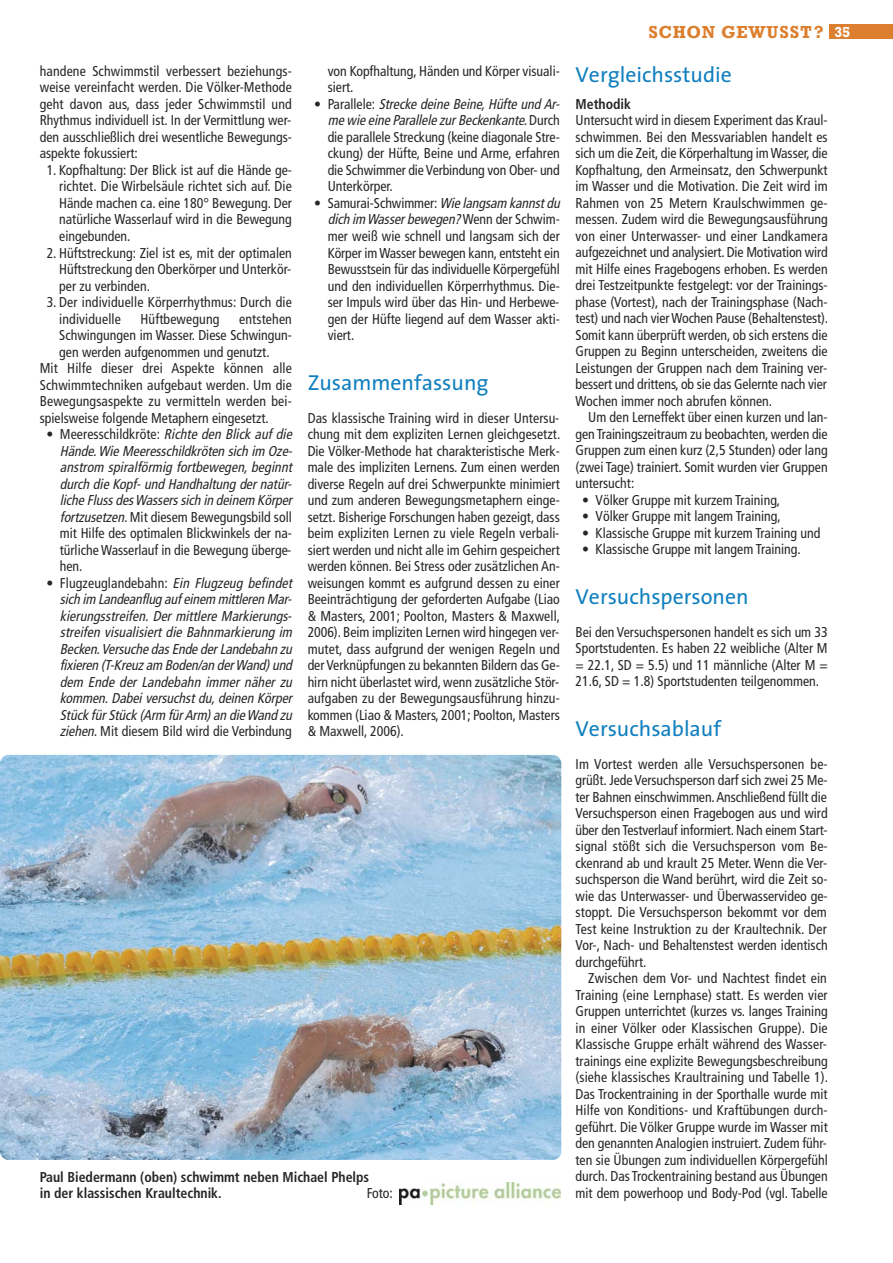
<style>
.page{position:relative;width:893px;height:1263px;background:#fff}
.page>*{position:absolute;margin:0;border:0;box-sizing:border-box;transform-origin:0 0}
.t1{font:21.75px "The Sans";color:#1180bf}
.t2{font:500 18px "Roctus T";letter-spacing:.05em;color:#dc7f2f}
.t3{font:condensed 14.25px/16.5px "Frutiger";color:#272627;text-align:justify}
.t4{font:italic condensed 14.25px/16.5px "Frutiger";letter-spacing:.005em;color:#272627}
.t5{font:700 condensed 14.25px/16.5px "Frutiger";color:#272627}
.s1{font-style:normal}
.s2{font-style:italic}
.s3{font-size:15px;color:#fff}
</style>
<div class="page">
<div style="left:829px;top:24px;width:64px;height:15px;background:#dc7f2f"></div>
<img style="left:0;top:755px;width:561px;height:405px;border-radius:9px">
<img style="left:400px;top:1183px;width:160px;height:21px">
<p class="t3" style="left:40px;top:64px;width:254px">handene Schwimmstil verbessert beziehungs&shy;weise vereinfacht werden. Die Völker-Methode geht davon aus, dass jeder Schwimmstil und Rhythmus individuell ist. In der Vermittlung wer&shy;den ausschließlich drei wesentliche Bewegungs&shy;aspekte fokussiert:</p>
<p class="t3" style="left:59px;top:163px;width:234px;text-indent:-13px">1. Kopfhaltung: Der Blick ist auf die Hände ge&shy;richtet. Die Wirbelsäule richtet sich auf. Die Hände machen ca. eine 180° Bewegung. Der natürliche Wasserlauf wird in die Bewegung eingebunden.</p>
<p class="t3" style="left:59px;top:245px;width:234px;text-indent:-13px">2. Hüftstreckung: Ziel ist es, mit der optimalen Hüftstreckung den Oberkörper und Unterkör&shy;per zu verbinden.</p>
<p class="t3" style="left:59px;top:295px;width:234px;text-indent:-13px">3. Der individuelle Körperrhythmus: Durch die individuelle</p>
<p class="t3" style="left:140px;top:311px;width:81px">Hüftbewegung</p>
<p class="t3" style="left:239px;top:311px;width:54px">entstehen</p>
<p class="t3" style="left:59px;top:328px;width:234px">Schwingungen im Wasser. Diese Schwingun-</p>
<p class="t3" style="left:59px;top:344px;width:212px">gen werden aufgenommen und genutzt.</p>
<p class="t3" style="left:40px;top:361px;width:254px">Mit Hilfe dieser drei Aspekte können alle</p>
<p class="t3" style="left:40px;top:377px;width:254px">Schwimmtechniken aufgebaut werden. Um die</p>
<p class="t3" style="left:40px;top:394px;width:254px">Bewegungsaspekte zu vermitteln werden bei-</p>
<p class="t3" style="left:40px;top:410px;width:231px">spielsweise folgende Metaphern eingesetzt.</p>
<p class="t4" style="left:60px;top:427px;width:236px;text-indent:-13px"><span class="s1">• Meeresschildkröte:</span> Richte den Blick auf die Hände.Wie Meeresschildkröten sich im Oze&shy;anstrom spiralförmig fortbewegen, beginnt durch die Kopf- und Handhaltung der natür&shy;liche FlussdesWasserssich in deinem Körper fortzusetzen.<span class="s1">Mit diesem Bewegungsbild soll mit Hilfe des optimalen Blickwinkels der na&shy;türliche Wasserlauf in die Bewegung überge&shy;hen.</span></p>
<p class="t4" style="left:60px;top:575px;width:236px;text-align:justify;text-indent:-13px"><span class="s1">• Flugzeuglandebahn:</span> Ein Flugzeug befindet sich im Landeanflug auf einem mittleren Mar&shy;kierungsstreifen. Der mittlere Markierungs&shy;streifen visualisiert die Bahnmarkierung im Becken.Versuche dasEnde derLandebahn zu fixieren (T-Kreuzam Boden/an derWand)und dem Ende der Landebahn immer näher zu kommen.Dabei versuchst du,deinen Körper Stück fürStück (Arm fürArm)an die Wand zu ziehen.<span class="s1">Mit diesem Bild wird die Verbindung</span></p>
<p class="t3" style="left:328px;top:64px;width:234px">von Kopfhaltung, Händen und Körper visuali&shy;siert.</p>
<p class="t3" style="left:328px;top:97px;width:236px;text-align:left;text-indent:-13px">• Pa r a l l e l e : <span class="s2">Strecke deine Beine,Hüfte und Ar&shy;me wie eine Parallele zurBeckenkante.</span>D u r c h die parallele Streckung (keine diagonale Stre&shy;ckung) der Hüfte, Beine und Arme, erfahren die Schwimmer die Verbindung von Ober- und Unterkörper.</p>
<p class="t3" style="left:328px;top:196px;width:236px;text-align:left;text-indent:-13px">• Samurai-Schwimmer: <span class="s2">Wie langsam kannstdu dich im Wasserbewegen?</span>W e n n d e r S c h w i m - mer weiß wie schnell und langsam sich der Körper im Wasser bewegen kann, entsteht ein Bewusstsein für das individuelle Körpergefühl und den individuellen Körperrhythmus. Die&shy;ser Impuls wird über das Hin- und Herbewe&shy;gen der Hüfte liegend auf dem Wasser akti&shy;viert.</p>
<h1 class="t1" style="left:308px;top:374px;width:182px">Zusammenfassung</h1>
<p class="t3" style="left:308px;top:410px;width:254px">Das klassische Training wird in dieser Untersu&shy;chung mit dem expliziten Lernen gleichgesetzt.<br>Die Völker-Methode hat charakteristische Merk&shy;male des impliziten Lernens. Zum einen werden diverse Regeln auf drei Schwerpunkte minimiert und zum anderen Bewegungsmetaphern einge&shy;setzt. Bisherige Forschungen haben gezeigt, dass beim expliziten Lernen zu viele Regeln verbali&shy;siert werden und nicht alle im Gehirn gespeichert werden können. Bei Stress oder zusätzlichen An&shy;weisungen kommt es aufgrund dessen zu einer Beeinträchtigung der geforderten Aufgabe (Liao &amp; Masters, 2001; Poolton, Masters &amp; Maxwell, 2006). Beim impliziten Lernen wird hingegen ver&shy;mutet, dass aufgrund der wenigen Regeln und der Verknüpfungen zu bekannten Bildern das Ge&shy;hirn nicht überlastet wird, wenn zusätzliche Stör&shy;aufgaben zu der Bewegungsausführung hinzu&shy;kommen (Liao &amp; Masters, 2001; Poolton, Masters &amp; Maxwell, 2006).</p>
<p class="t5" style="left:40px;top:1169px;width:331px">Paul Biedermann (oben) schwimmt neben Michael Phelps in der klassischen Kraultechnik.</p>
<p class="t3" style="left:367px;top:1186px;width:28px">Foto:</p>
<p class="t2" style="left:648px;top:26px;width:203px">SCHON GEWUSST? <span class="s3">35</span></p>
<h1 class="t1" style="left:576px;top:66px;width:158px">Vergleichsstudie</h1>
<p class="t5" style="left:576px;top:97px;width:57px">Methodik</p>
<p class="t3" style="left:576px;top:113px;width:254px">Untersucht wird in diesem Experiment das Kraul&shy;schwimmen. Bei den Messvariablen handelt es sich um die Zeit, die Körperhaltung im Wasser, die Kopfhaltung, den Armeinsatz, den Schwerpunkt im Wasser und die Motivation. Die Zeit wird im Rahmen von 25 Metern Kraulschwimmen ge&shy;messen. Zudem wird die Bewegungsausführung von einer Unterwasser- und einer Landkamera aufgezeichnet und analysiert. Die Motivation wird mit Hilfe eines Fragebogens erhoben. Es werden drei Testzeitpunkte festgelegt: vor der Trainings&shy;phase (Vortest), nach der Trainingsphase (Nach&shy;test) und nach vier Wochen Pause (Behaltenstest).<br>Somit kann überprüft werden, ob sich erstens die Gruppen zu Beginn unterscheiden, zweitens die Leistungen der Gruppen nach dem Training ver&shy;bessert und drittens, ob sie das Gelernte nach vier Wochen immer noch abrufen können.</p>
<p class="t3" style="left:576px;top:410px;width:254px;text-indent:13px">Um den Lerneffekt über einen kurzen und lan&shy;gen Trainingszeitraum zu beobachten, werden die Gruppen zum einen kurz (2,5 Stunden) oder lang (zwei Tage) trainiert. Somit wurden vier Gruppen untersucht:</p>
<p class="t3" style="left:582px;top:493px;width:200px">• Völker Gruppe mit kurzem Training,</p>
<p class="t3" style="left:582px;top:509px;width:200px">• Völker Gruppe mit langem Training,</p>
<p class="t3" style="left:582px;top:526px;width:240px">• Klassische Gruppe mit kurzem Training und</p>
<p class="t3" style="left:582px;top:542px;width:220px">• Klassische Gruppe mit langem Training.</p>
<h1 class="t1" style="left:576px;top:588px;width:174px">Versuchspersonen</h1>
<p class="t3" style="left:576px;top:625px;width:254px">Bei den Versuchspersonen handelt es sich um 33<br>Sportstudenten. Es haben 22 weibliche (Alter M = 22.1, SD = 5.5) und 11 männliche (Alter M = 21.6, SD = 1.8) Sportstudenten teilgenommen.</p>
<h1 class="t1" style="left:576px;top:720px;width:147px">Versuchsablauf</h1>
<p class="t3" style="left:576px;top:757px;width:254px">Im Vortest werden alle Versuchspersonen be&shy;grüßt. Jede Versuchsperson darf sich zwei 25 Me&shy;ter Bahnen einschwimmen. Anschließend füllt die Versuchsperson einen Fragebogen aus und wird über den Testverlauf informiert. Nach einem Start&shy;signal stößt sich die Versuchsperson vom Be&shy;ckenrand ab und krault 25 Meter. Wenn die Ver&shy;suchsperson die Wand berührt, wird die Zeit so&shy;wie das Unterwasser- und Überwasservideo ge&shy;stoppt. Die Versuchsperson bekommt vor dem Test keine Instruktion zu der Kraultechnik. Der Vor-, Nach- und Behaltenstest werden identisch durchgeführt.</p>
<p class="t3" style="left:576px;top:971px;width:254px;text-indent:13px">Zwischen dem Vor- und Nachtest findet ein Training (eine Lernphase) statt. Es werden vier Gruppen unterrichtet (kurzes vs. langes Training in einer Völker oder Klassischen Gruppe). Die Klassische Gruppe erhält während des Wasser&shy;trainings eine explizite Bewegungsbeschreibung (siehe klassisches Kraultraining und Tabelle 1).<br>Das Trockentraining in der Sporthalle wurde mit Hilfe von Konditions- und Kraftübungen durch&shy;geführt. Die Völker Gruppe wurde im Wasser mit den genannten Analogien instruiert. Zudem führ&shy;ten sie Übungen zum individuellen Körpergefühl durch. Das Trockentraining bestand aus Übungen mit dem powerhoop und Body-Pod (vgl. Tabelle</p>
</div>
